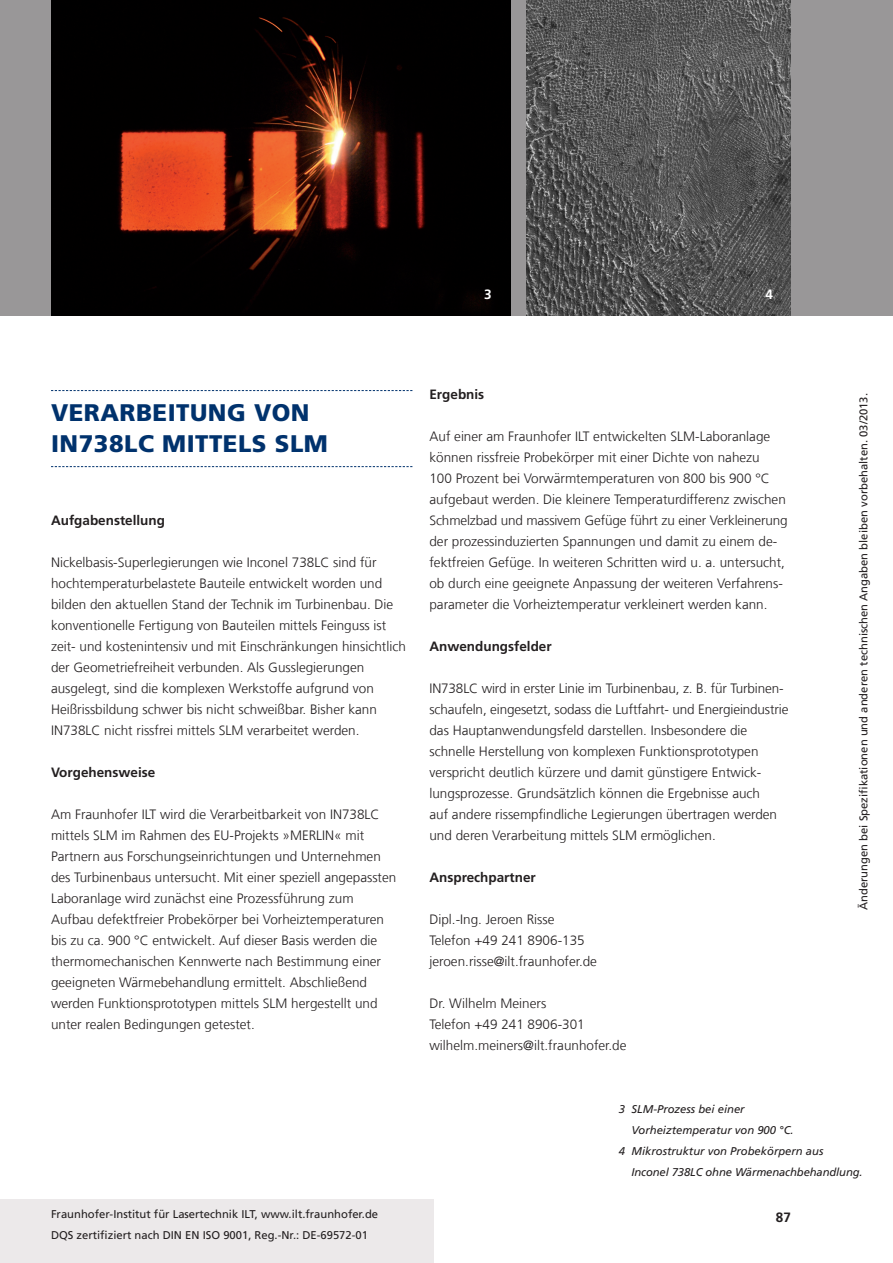
<style>
.page{position:relative;width:893px;height:1263px;background:#fff}
.page>*{position:absolute;margin:0;border:0;box-sizing:border-box;transform-origin:0 0}
.t1{font:900 24px/31.5px "Frutiger LT Com";letter-spacing:.02em;color:#00326d}
.t2{font:300 13.5px/21px "Frutiger LT Com";color:#231f20}
.t3{font:700 13.5px "Frutiger LT Com";color:#231f20}
.t4{font:700 13.5px "Frutiger LT Com";color:#fff}
.t5{font:11.25px/21px "Frutiger LT Com";color:#231f20}
.t6{font:italic 11.25px "Frutiger LT Com";color:#231f20}
</style>
<div class="page">
<div style="left:0;top:1199px;width:434px;height:64px;background:#ece9ea"></div>
<div style="left:0;top:0;width:893px;height:315px;background:#999798"></div>
<img style="left:51px;top:0;width:459px;height:315px">
<img style="left:527px;top:0;width:264px;height:315px">
<svg style="left:51px;top:390px;width:361px;height:1px"></svg>
<svg style="left:51px;top:466px;width:361px;height:1px"></svg>
<p class="t4" style="left:484px;top:286px;width:9px">3</p>
<p class="t4" style="left:765px;top:286px;width:9px">4</p>
<h1 class="t1" style="left:51px;top:397px;width:278px;text-indent:85px">BEITUNG VON<br>IN738LC MITTELS SLM</h1>
<h1 class="t1" style="left:51px;top:397px;width:36px">VERAR</h1>
<p class="t3" style="left:51px;top:513px;width:116px">Aufgabenstellung</p>
<p class="t2" style="left:51px;top:552px;width:356px">Nickelbasis-Superlegierungen wie Inconel 738LC sind für hochtemperaturbelastete Bauteile entwickelt worden und bilden den aktuellen Stand der Technik im Turbinenbau. Die konventionelle Fertigung von Bauteilen mittels Feinguss ist zeit- und kostenintensiv und mit Einschränkungen hinsichtlich der Geometriefreiheit verbunden. Als Gusslegierungen ausgelegt, sind die komplexen Werkstoffe aufgrund von Heißrissbildung schwer bis nicht schweißbar. Bisher kann IN738LC nicht rissfrei mittels SLM verarbeitet werden.</p>
<p class="t3" style="left:51px;top:765px;width:106px">Vorgehensweise</p>
<p class="t2" style="left:51px;top:804px;width:347px">Am Fraunhofer ILT wird die Verarbeitbarkeit von IN738LC mittels SLM im Rahmen des EU-Projekts »MERLIN« mit Partnern aus Forschungseinrichtungen und Unternehmen des Turbinenbaus untersucht. Mit einer speziell angepassten Laboranlage wird zunächst eine Prozessführung zum Aufbau defektfreier Probekörper bei Vorheiztemperaturen bis zu ca. 900 °C entwickelt. Auf dieser Basis werden die thermomechanischen Kennwerte nach Bestimmung einer geeigneten Wärmebehandlung ermittelt. Abschließend werden Funktionsprototypen mittels SLM hergestellt und unter realen Bedingungen getestet.</p>
<p class="t5" style="left:51px;top:1204px;width:329px">Fraunhofer-Institut für Lasertechnik ILT, www.ilt.fraunhofer.de<br>DQS zertifiziert nach DIN EN ISO 9001, Reg.-Nr.: DE-69572-01</p>
<p class="t3" style="left:429px;top:386px;width:56px">Ergebnis</p>
<p class="t2" style="left:429px;top:426px;width:360px">Auf einer am Fraunhofer ILT entwickelten SLM-Laboranlage können rissfreie Probekörper mit einer Dichte von nahezu<br>100 Prozent bei Vorwärmtemperaturen von 800 bis 900 °C aufgebaut werden. Die kleinere Temperaturdifferenz zwischen Schmelzbad und massivem Gefüge führt zu einer Verkleinerung der prozessinduzierten Spannungen und damit zu einem de&shy;fektfreien Gefüge. In weiteren Schritten wird u. a. untersucht, ob durch eine geeignete Anpassung der weiteren Verfahrens&shy;parameter die Vorheiztemperatur verkleinert werden kann.</p>
<p class="t3" style="left:429px;top:638px;width:124px">Anwendungsfelder</p>
<p class="t2" style="left:429px;top:678px;width:360px">IN738LC wird in erster Linie im Turbinenbau, z. B. für Turbinen&shy;schaufeln, eingesetzt, sodass die Luftfahrt- und Energieindustrie das Hauptanwendungsfeld darstellen. Insbesondere die schnelle Herstellung von komplexen Funktionsprototypen verspricht deutlich kürzere und damit günstigere Entwick&shy;lungsprozesse. Grundsätzlich können die Ergebnisse auch<br>auf andere rissempfindliche Legierungen übertragen werden und deren Verarbeitung mittels SLM ermöglichen.</p>
<p class="t3" style="left:429px;top:869px;width:108px">Ansprechpartner</p>
<p class="t2" style="left:429px;top:909px;width:169px">Dipl.-Ing. Jeroen Risse<br>Telefon +49 241 8906-135 jeroen.risse@ilt.fraunhofer.de</p>
<p class="t2" style="left:429px;top:993px;width:199px">Dr. Wilhelm Meiners<br>Telefon +49 241 8906-301 wilhelm.meiners@ilt.fraunhofer.de</p>
<p class="t5" style="left:853px;top:910px;width:518px;rotate:-90deg">Änderungen bei Spezifikationen und anderen technischen Angaben bleiben vorbehalten. 03/2013.</p>
<p class="t6" style="left:619px;top:1103px;width:127px">3 SLM-Prozess bei einer</p>
<p class="t6" style="left:631px;top:1124px;width:164px">Vorheiztemperatur von 900 °C.</p>
<p class="t6" style="left:619px;top:1145px;width:206px">4 Mikrostruktur von Probekörpern aus</p>
<p class="t6" style="left:631px;top:1166px;width:233px">Inconel 738LC ohne Wärmenachbehandlung.</p>
<p class="t3" style="left:776px;top:1209px;width:17px">87</p>
</div>
